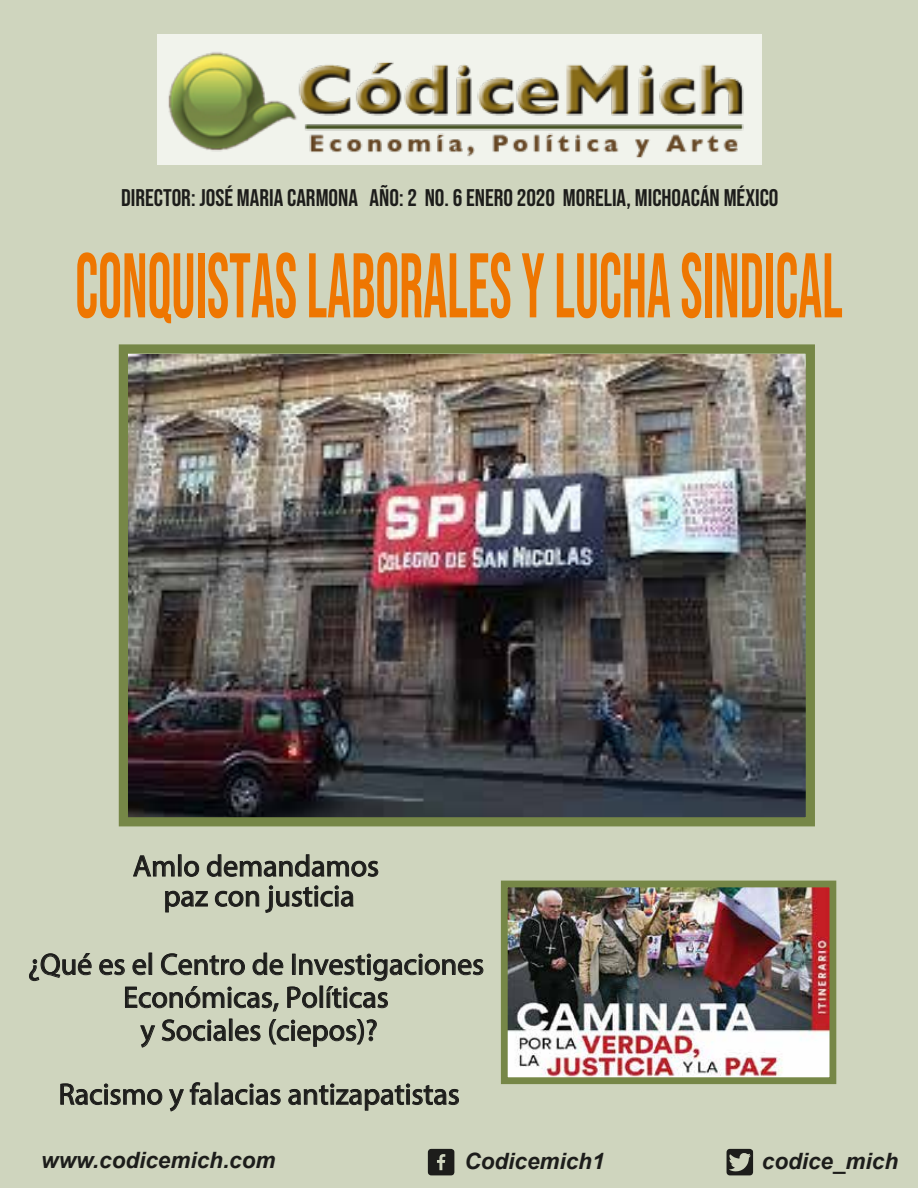
<style>
.page{position:relative;width:918px;height:1188px;background:#cfd5be}
.page>*{position:absolute;margin:0;border:0;box-sizing:border-box;transform-origin:0 0}
.t1{font:91.5px "Bebas Neue";color:#ee7601;scale:.65 1}
.t2{font:30px/33px "Myriad Pro";color:#1d1d1b;text-align:center}
.t3{font:24px "Bebas Neue";color:#1d1d1b}
.t4{font:italic 700 22.5px "Arial";color:#1d1d1b}
</style>
<div class="page">
<svg style="left:29px;top:953px;width:63px;height:28px"></svg>
<svg style="left:99px;top:953px;width:384px;height:59px"></svg>
<svg style="left:140px;top:1025px;width:15px;height:23px"></svg>
<svg style="left:162px;top:1019px;width:64px;height:22px"></svg>
<div style="left:229px;top:1019px;width:3px;height:22px;border:1px solid #1d1d1b"></div>
<svg style="left:235px;top:1025px;width:25px;height:16px"></svg>
<svg style="left:269px;top:1019px;width:108px;height:28px"></svg>
<svg style="left:428px;top:1149px;width:26px;height:26px"></svg>
<svg style="left:727px;top:1149px;width:26px;height:26px"></svg>
<img style="left:158px;top:34px;width:602px;height:131px">
<svg style="left:60px;top:1083px;width:102px;height:22px"></svg>
<svg style="left:169px;top:1089px;width:15px;height:22px"></svg>
<svg style="left:190px;top:1082px;width:22px;height:23px"></svg>
<div style="left:215px;top:1083px;width:3px;height:21px;border:1px solid #1d1d1b"></div>
<svg style="left:221px;top:1084px;width:60px;height:21px"></svg>
<svg style="left:288px;top:1084px;width:171px;height:27px"></svg>
<svg style="left:133px;top:855px;width:42px;height:22px"></svg>
<div style="left:178px;top:855px;width:3px;height:21px;border:1px solid #1d1d1b"></div>
<svg style="left:184px;top:861px;width:15px;height:16px"></svg>
<svg style="left:207px;top:854px;width:171px;height:23px"></svg>
<svg style="left:165px;top:891px;width:43px;height:22px"></svg>
<svg style="left:215px;top:891px;width:44px;height:16px"></svg>
<svg style="left:265px;top:885px;width:88px;height:28px"></svg>
<img style="left:129px;top:354px;width:676px;height:462px">
<div style="left:119px;top:344px;width:696px;height:482px;border:9px solid #768747"></div>
<img style="left:509px;top:889px;width:319px;height:187px">
<div style="left:501px;top:881px;width:335px;height:203px;border:7px solid #768747"></div>
<p class="t3" style="left:121px;top:184px;width:659px">DIRECTOR: JOSÉ MARIA CARMONA AÑO: 2 NO. 6 ENERO 2020 MORELIA, MICHOACÁN MÉXICO</p>
<h1 class="t1" style="left:75px;top:234px;width:1182px">CONQUISTAS LABORALES Y LUCHA SINDICAL</h1>
<p class="t2" style="left:133px;top:851px;width:248px;line-height:30px">Amlo demandamos paz con justicia</p>
<p class="t2" style="left:28px;top:947px;width:458px">¿Qué es el Centro de Investigaciones<br>Económicas, Políticas<br>y Sociales (ciepos)?</p>
<p class="t2" style="left:59px;top:1077px;width:403px">Racismo y falacias antizapatistas</p>
<p class="t4" style="left:41px;top:1145px;width:236px">www.codicemich.com</p>
<p class="t4" style="left:464px;top:1146px;width:142px">Codicemich1</p>
<p class="t4" style="left:762px;top:1146px;width:138px">codice_mich</p>
</div>
